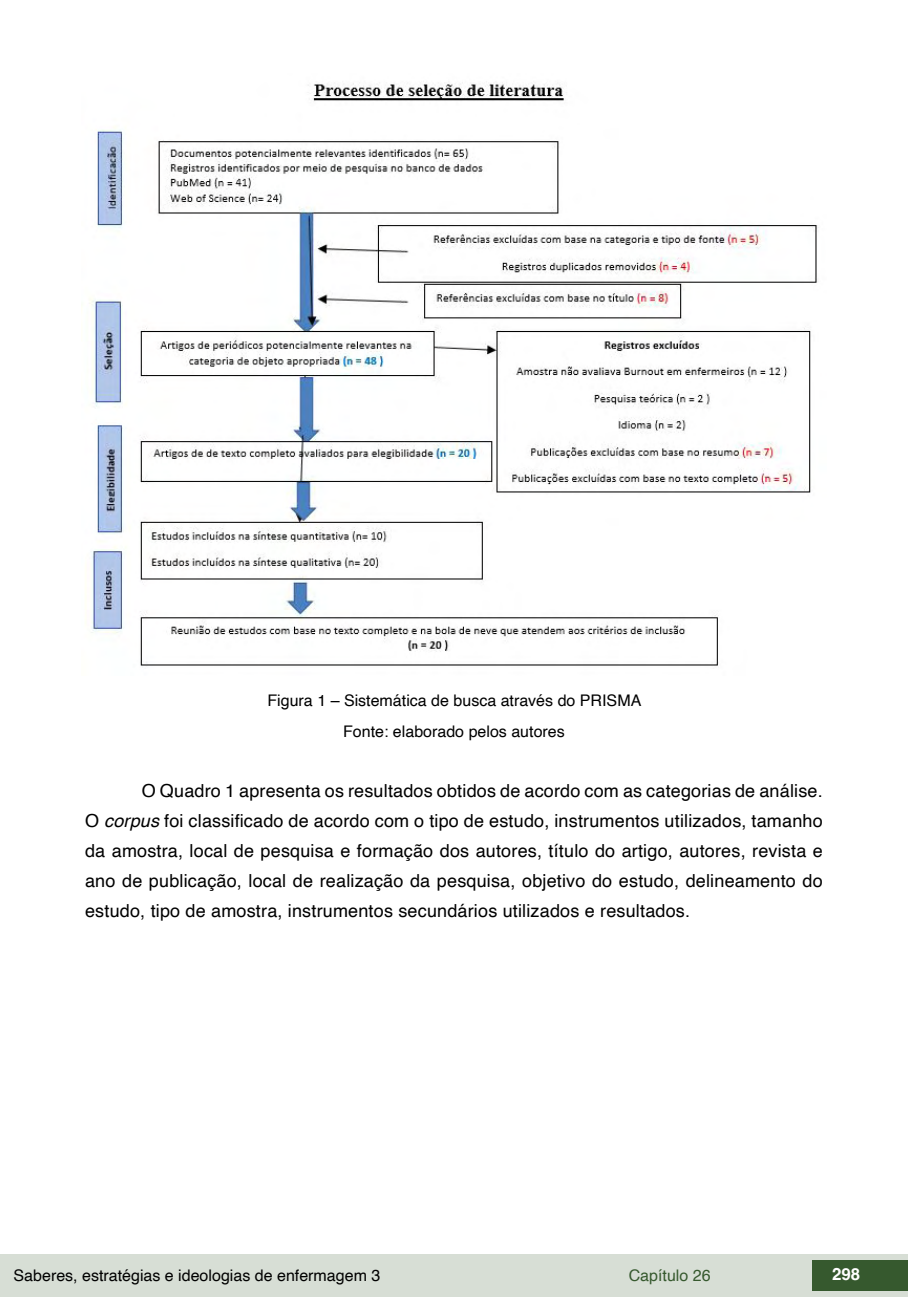
<style>
.page{position:relative;width:908px;height:1304px;background:#fff}
.page>*{position:absolute;margin:0;border:0;box-sizing:border-box;transform-origin:0 0}
.t1{font:18px/30px "Helvetica";letter-spacing:.01em;color:#000;text-align:justify}
.t2{font:700 16.8px "Helvetica";color:#fff}
.t3{font:16px/30.6px "Helvetica";color:#000;text-align:center}
.t4{font:16px "Helvetica";color:#36592e}
.s1{font-style:italic}
</style>
<div class="page">
<div style="left:0;top:1254px;width:906px;height:43px;background:#d7ded5"></div>
<div style="left:812px;top:1261px;width:95px;height:30px;background:#36592e"></div>
<img style="left:85px;top:82px;width:734px;height:584px">
<p class="t3" style="left:267px;top:686px;width:375px">Figura 1 – Sistemática de busca através do PRISMA<br>Fonte: elaborado pelos autores</p>
<p class="t1" style="left:85px;top:776px;width:738px;text-indent:57px">O Quadro 1 apresenta os resultados obtidos de acordo com as categorias de análise.<br>O <span class="s1">corpus</span> foi classificado de acordo com o tipo de estudo, instrumentos utilizados, tamanho da amostra, local de pesquisa e formação dos autores, título do artigo, autores, revista e ano de publicação, local de realização da pesquisa, objetivo do estudo, delineamento do estudo, tipo de amostra, instrumentos secundários utilizados e resultados.</p>
<p class="t3" style="left:14px;top:1260px;width:368px">Saberes, estratégias e ideologias de enfermagem 3</p>
<p class="t4" style="left:628px;top:1263px;width:83px">Capítulo 26</p>
<p class="t2" style="left:831px;top:1264px;width:30px">298</p>
</div>
